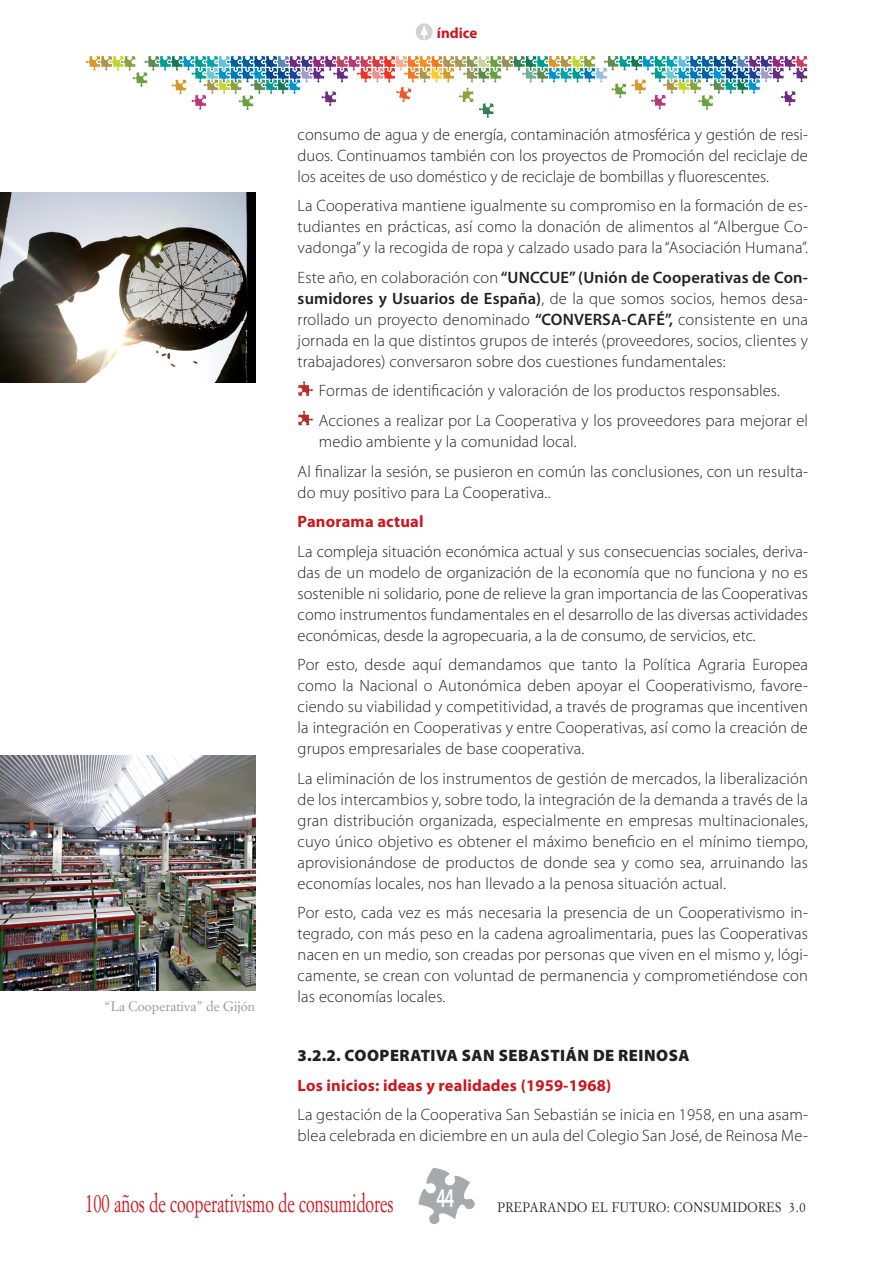
<style>
.page{position:relative;width:893px;height:1263px;background:#fff}
.page>*{position:absolute;margin:0;border:0;box-sizing:border-box;transform-origin:0 0}
.t1{font:600 27px "Myriad Pro";color:#fff;scale:.65 1}
.t2{font:25.5px "Simoncini Garamond";color:#cf151d;scale:.65 1}
.texto{font:300 16.5px/21px "Myriad Pro";letter-spacing:.01em;color:#231f20;text-align:justify}
.titulo_4{font:700 16.5px "Myriad Pro";letter-spacing:.01em;color:#cf151d}
.titulo_3{font:900 16.5px "Myriad Pro";letter-spacing:.03em;color:#231f20}
.t3{font:700 15px "Myriad Pro";color:#cf151d}
.t4{font:13.5px "Simoncini Garamond";letter-spacing:.04em;color:#231f20;scale:.92 1}
.t5{font:13.5px "Simoncini Garamond";color:#939598}
.s1{font-weight:600}
</style>
<div class="page">
<svg style="left:418px;top:1168px;width:57px;height:56px"></svg>
<svg style="left:85px;top:55px;width:723px;height:63px"></svg>
<div style="left:416px;top:23px;width:17px;height:17px;background:#d1d2d4;border-radius:50%"></div>
<svg style="left:420px;top:25px;width:8px;height:14px"></svg>
<svg style="left:297px;top:381px;width:17px;height:16px"></svg>
<svg style="left:297px;top:410px;width:17px;height:16px"></svg>
<img style="left:0;top:755px;width:255px;height:235px">
<img style="left:0;top:193px;width:255px;height:190px">
<p class="t5" style="left:104px;top:997px;width:152px">“La Cooperativa” de Gijón</p>
<p class="t3" style="left:437px;top:23px;width:42px">índice</p>
<p class="texto" style="left:298px;top:124px;width:512px">consumo de agua y de energía, contaminación atmosférica y gestión de resi&shy;duos. Continuamos también con los proyectos de Promoción del reciclaje de los aceites de uso doméstico y de reciclaje de bombillas y fluorescentes.</p>
<p class="texto" style="left:298px;top:195px;width:512px">La Cooperativa mantiene igualmente su compromiso en la formación de es&shy;tudiantes en prácticas, así como la donación de alimentos al “Albergue Co&shy;vadonga” y la recogida de ropa y calzado usado para la “Asociación Humana”.</p>
<p class="texto" style="left:298px;top:267px;width:512px">Este año, en colaboración con <span class="s1">“UNCCUE” (Unión de Cooperativas de Con&shy;sumidores y Usuarios de España)</span>, de la que somos socios, hemos desa&shy;rrollado un proyecto denominado <span class="s1">“CONVERSA-CAFÉ”,</span> consistente en una jornada en la que distintos grupos de interés (proveedores, socios, clientes y trabajadores) conversaron sobre dos cuestiones fundamentales:</p>
<p class="texto" style="left:319px;top:380px;width:462px">Formas de identificación y valoración de los productos responsables.</p>
<p class="texto" style="left:319px;top:410px;width:491px">Acciones a realizar por La Cooperativa y los proveedores para mejorar el medio ambiente y la comunidad local.</p>
<p class="texto" style="left:298px;top:460px;width:512px">Al finalizar la sesión, se pusieron en común las conclusiones, con un resulta&shy;do muy positivo para La Cooperativa..</p>
<p class="titulo_4" style="left:298px;top:511px;width:127px">Panorama actual</p>
<p class="texto" style="left:298px;top:540px;width:512px">La compleja situación económica actual y sus consecuencias sociales, deriva&shy;das de un modelo de organización de la economía que no funciona y no es sostenible ni solidario, pone de relieve la gran importancia de las Cooperativas como instrumentos fundamentales en el desarrollo de las diversas actividades económicas, desde la agropecuaria, a la de consumo, de servicios, etc.</p>
<p class="texto" style="left:298px;top:654px;width:512px">Por esto, desde aquí demandamos que tanto la Política Agraria Europea como la Nacional o Autonómica deben apoyar el Cooperativismo, favore&shy;ciendo su viabilidad y competitividad, a través de programas que incentiven la integración en Cooperativas y entre Cooperativas, así como la creación de grupos empresariales de base cooperativa.</p>
<p class="texto" style="left:298px;top:767px;width:512px">La eliminación de los instrumentos de gestión de mercados, la liberalización de los intercambios y, sobre todo, la integración de la demanda a través de la gran distribución organizada, especialmente en empresas multinacionales, cuyo único objetivo es obtener el máximo beneficio en el mínimo tiempo, aprovisionándose de productos de donde sea y como sea, arruinando las economías locales, nos han llevado a la penosa situación actual.</p>
<p class="texto" style="left:298px;top:902px;width:512px">Por esto, cada vez es más necesaria la presencia de un Cooperativismo in&shy;tegrado, con más peso en la cadena agroalimentaria, pues las Cooperativas nacen en un medio, son creadas por personas que viven en el mismo y, lógi&shy;camente, se crean con voluntad de permanencia y comprometiéndose con las economías locales.</p>
<p class="titulo_3" style="left:298px;top:1044px;width:393px">3.2.2. COOPERATIVA SAN SEBASTIÁN DE REINOSA</p>
<p class="titulo_4" style="left:298px;top:1074px;width:315px">Los inicios: ideas y realidades (1959-1968)</p>
<p class="texto" style="left:298px;top:1104px;width:512px">La gestación de la Cooperativa San Sebastián se inicia en 1958, en una asam&shy;blea celebrada en diciembre en un aula del Colegio San José, de Reinosa Me-</p>
<h2 class="t2" style="left:85px;top:1187px;width:476px">100 años de cooperativismo de consumidores</h2>
<h1 class="t1" style="left:437px;top:1180px;width:29px">44</h1>
<p class="t4" style="left:497px;top:1198px;width:337px">PREPARANDO EL FUTURO: CONSUMIDORES 3.0</p>
</div>
